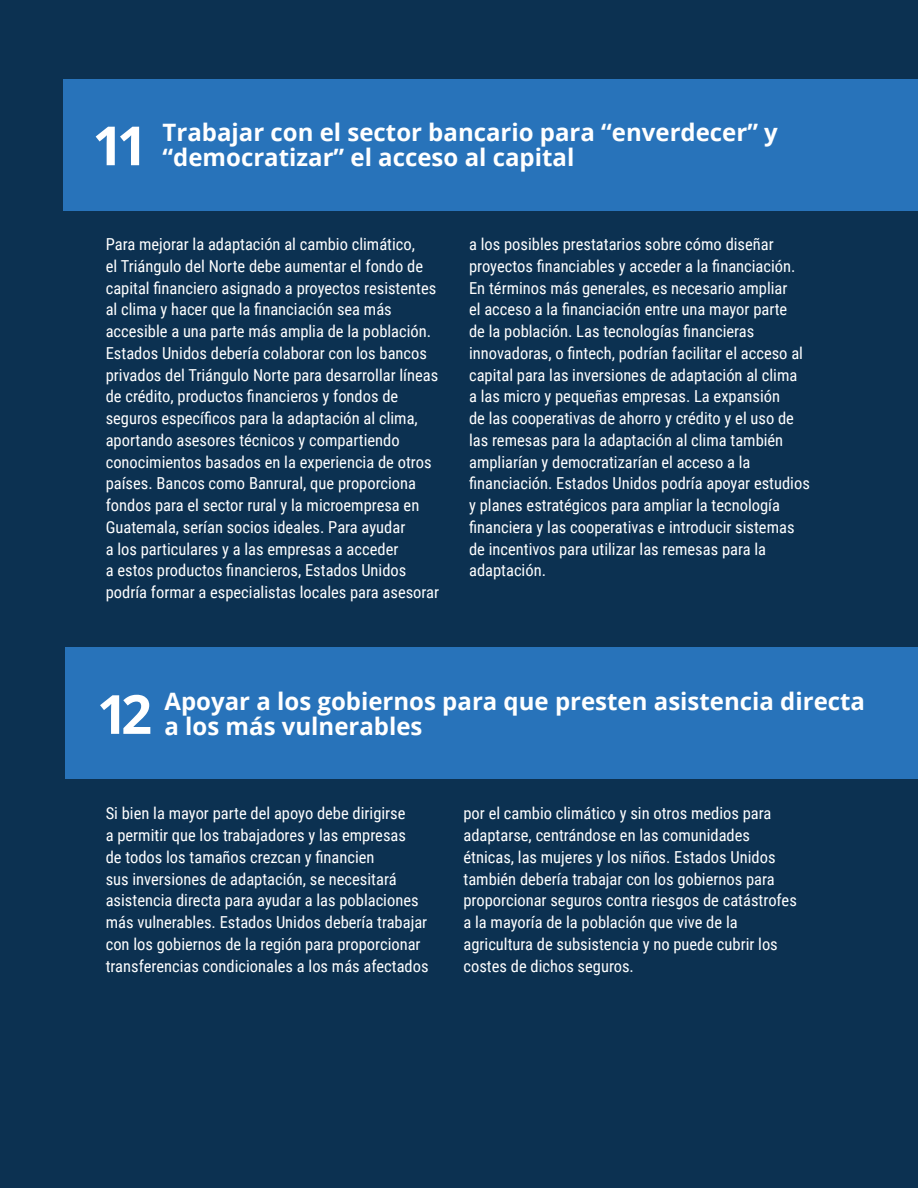
<style>
.page{position:relative;width:918px;height:1188px;background:#0c3151}
.page>*{position:absolute;margin:0;border:0;box-sizing:border-box;transform-origin:0 0}
.t1{font:700 54px "Open Sans";color:#fff}
.t2{font:700 24px "Open Sans";color:#fff}
.t3{font:16.5px/21.8px "Roboto Condensed";color:#fff}
</style>
<div class="page">
<div style="left:64px;top:79px;width:854px;height:131px;background:#2873ba"></div>
<div style="left:66px;top:647px;width:852px;height:132px;background:#2873ba"></div>
<h1 class="t1" style="left:92px;top:108px;width:57px">11</h1>
<h2 class="t2" style="left:163px;top:115px;width:617px">Trabajar con el sector bancario para “enverdecer” y</h2>
<h2 class="t2" style="left:163px;top:141px;width:413px">“democratizar” el acceso al capital</h2>
<p class="t3" style="left:106px;top:233px;width:335px">Para mejorar la adaptación al cambio climático,<br>el Triángulo del Norte debe aumentar el fondo de capital financiero asignado a proyectos resistentes al clima y hacer que la financiación sea más accesible a una parte más amplia de la población.<br>Estados Unidos debería colaborar con los bancos privados del Triángulo Norte para desarrollar líneas de crédito, productos financieros y fondos de seguros específicos para la adaptación al clima, aportando asesores técnicos y compartiendo conocimientos basados en la experiencia de otros países. Bancos como Banrural, que proporciona fondos para el sector rural y la microempresa en Guatemala, serían socios ideales. Para ayudar<br>a los particulares y a las empresas a acceder<br>a estos productos financieros, Estados Unidos podría formar a especialistas locales para asesorar</p>
<p class="t3" style="left:469px;top:233px;width:342px">a los posibles prestatarios sobre cómo diseñar proyectos financiables y acceder a la financiación.<br>En términos más generales, es necesario ampliar<br>el acceso a la financiación entre una mayor parte<br>de la población. Las tecnologías financieras innovadoras, o fintech, podrían facilitar el acceso al capital para las inversiones de adaptación al clima<br>a las micro y pequeñas empresas. La expansión<br>de las cooperativas de ahorro y crédito y el uso de las remesas para la adaptación al clima también ampliarían y democratizarían el acceso a la financiación. Estados Unidos podría apoyar estudios y planes estratégicos para ampliar la tecnología financiera y las cooperativas e introducir sistemas de incentivos para utilizar las remesas para la adaptación.</p>
<h1 class="t1" style="left:97px;top:676px;width:57px">12</h1>
<h2 class="t2" style="left:165px;top:684px;width:702px">Apoyar a los gobiernos para que presten asistencia directa</h2>
<h2 class="t2" style="left:165px;top:709px;width:260px">a los más vulnerables</h2>
<p class="t3" style="left:106px;top:802px;width:324px">Si bien la mayor parte del apoyo debe dirigirse<br>a permitir que los trabajadores y las empresas<br>de todos los tamaños crezcan y financien<br>sus inversiones de adaptación, se necesitará asistencia directa para ayudar a las poblaciones más vulnerables. Estados Unidos debería trabajar con los gobiernos de la región para proporcionar transferencias condicionales a los más afectados</p>
<p class="t3" style="left:464px;top:802px;width:335px">por el cambio climático y sin otros medios para adaptarse, centrándose en las comunidades étnicas, las mujeres y los niños. Estados Unidos también debería trabajar con los gobiernos para proporcionar seguros contra riesgos de catástrofes a la mayoría de la población que vive de la agricultura de subsistencia y no puede cubrir los costes de dichos seguros.</p>
</div>
